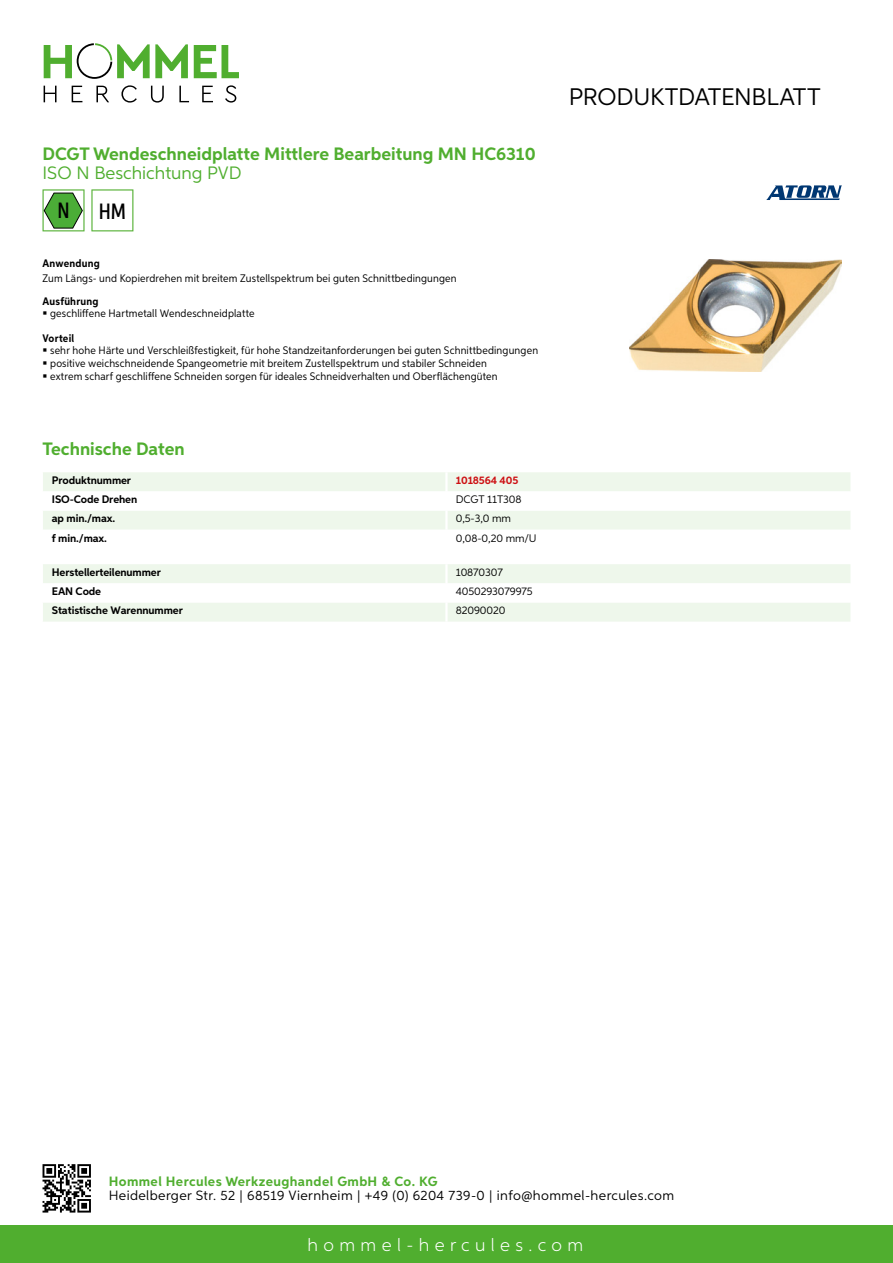
<style>
.page{position:relative;width:893px;height:1263px;background:#fff}
.page>*{position:absolute;margin:0;border:0;box-sizing:border-box;transform-origin:0 0}
.t1{font:24px "Aspira";letter-spacing:-.01em;color:#000}
.t2{font:500 22.2px "Aspira XX Nar";color:#000}
.t3{font:700 18px "Aspira";color:#50ae2f}
.t4{font:300 18px "Aspira";letter-spacing:.3em;color:#fff}
.t5{font:18px "Aspira";color:#50ae2f}
.t6{font:13.5px "Aspira";letter-spacing:.03em;color:#000}
.t7{font:700 13.5px "Aspira";letter-spacing:.03em;color:#50ae2f}
.t8{font:10.95px/12.8px "Aspira Nar";letter-spacing:.015em;color:#000}
.t9{font:700 10.95px "Aspira";letter-spacing:-.01em;color:#000}
.t10{font:10.95px "Aspira";letter-spacing:-.01em;color:#000}
.t11{font:700 10.95px "Aspira Nar";letter-spacing:.02em;color:#000}
.t12{font:700 10.95px "Aspira";letter-spacing:-.01em;color:#cd1013}
</style>
<div class="page">
<div style="left:0;top:1226px;width:893px;height:37px;background:#50ae2f"></div>
<svg style="left:43px;top:1164px;width:48px;height:48px"></svg>
<svg style="left:194px;top:45px;width:45px;height:33px"></svg>
<svg style="left:44px;top:43px;width:144px;height:36px"></svg>
<svg style="left:44px;top:86px;width:13px;height:16px"></svg>
<svg style="left:72px;top:86px;width:10px;height:16px"></svg>
<svg style="left:96px;top:86px;width:13px;height:16px"></svg>
<svg style="left:121px;top:85px;width:16px;height:18px"></svg>
<svg style="left:151px;top:86px;width:13px;height:17px"></svg>
<svg style="left:179px;top:86px;width:10px;height:16px"></svg>
<svg style="left:202px;top:86px;width:11px;height:16px"></svg>
<svg style="left:225px;top:85px;width:11px;height:18px"></svg>
<div style="left:43px;top:472px;width:807px;height:19px;background:#eef7eb"></div>
<div style="left:43px;top:511px;width:807px;height:19px;background:#eef7eb"></div>
<hr style="left:445px;top:472px;width:3px;height:19px;background:#fff">
<hr style="left:445px;top:511px;width:3px;height:19px;background:#fff">
<svg style="left:43px;top:564px;width:807px;height:58px"></svg>
<hr style="left:445px;top:602px;width:3px;height:20px;background:#fff">
<svg style="left:43px;top:189px;width:42px;height:42px"></svg>
<svg style="left:91px;top:189px;width:42px;height:42px"></svg>
<img style="left:629px;top:259px;width:213px;height:113px">
<svg style="left:766px;top:185px;width:76px;height:15px"></svg>
<h3 class="t3" style="left:43px;top:142px;width:495px">DCGT Wendeschneidplatte Mittlere Bearbeitung MN HC6310</h3>
<h3 class="t5" style="left:43px;top:162px;width:198px">ISO N Beschichtung PVD</h3>
<h2 class="t2" style="left:57px;top:197px;width:14px">N</h2>
<h2 class="t2" style="left:99px;top:197px;width:29px">HM</h2>
<p class="t11" style="left:43px;top:257px;width:59px">Anwendung</p>
<p class="t8" style="left:43px;top:272px;width:416px">Zum Längs- und Kopierdrehen mit breitem Zustellspektrum bei guten Schnittbedingungen</p>
<p class="t11" style="left:43px;top:294px;width:58px">Ausführung</p>
<p class="t8" style="left:50px;top:307px;width:206px">geschliffene Hartmetall Wendeschneidplatte</p>
<p class="t11" style="left:43px;top:331px;width:33px">Vorteil</p>
<p class="t8" style="left:50px;top:344px;width:489px">sehr hohe Härte und Verschleißfestigkeit, für hohe Standzeitanforderungen bei guten Schnittbedingungen positive weichschneidende Spangeometrie mit breitem Zustellspektrum und stabiler Schneiden<br>extrem scharf geschliffene Schneiden sorgen für ideales Schneidverhalten und Oberflächengüten</p>
<h3 class="t3" style="left:43px;top:438px;width:144px">Technische Daten</h3>
<p class="t9" style="left:52px;top:474px;width:81px">Produktnummer</p>
<p class="t12" style="left:456px;top:474px;width:64px">1018564 405</p>
<p class="t9" style="left:52px;top:493px;width:87px">ISO-Code Drehen</p>
<p class="t10" style="left:456px;top:493px;width:67px">DCGT 11T308</p>
<p class="t9" style="left:52px;top:512px;width:65px">ap min./max.</p>
<p class="t10" style="left:456px;top:512px;width:57px">0,5-3,0 mm</p>
<p class="t9" style="left:52px;top:531px;width:57px">f min./max.</p>
<p class="t10" style="left:456px;top:531px;width:80px">0,08-0,20 mm/U</p>
<p class="t9" style="left:52px;top:566px;width:111px">Herstellerteilenummer</p>
<p class="t10" style="left:456px;top:566px;width:48px">10870307</p>
<p class="t9" style="left:52px;top:585px;width:51px">EAN Code</p>
<p class="t10" style="left:456px;top:585px;width:78px">4050293079975</p>
<p class="t9" style="left:52px;top:604px;width:132px">Statistische Warennummer</p>
<p class="t10" style="left:456px;top:604px;width:51px">82090020</p>
<h1 class="t1" style="left:569px;top:82px;width:253px">Produktdatenblatt</h1>
<p class="t7" style="left:109px;top:1172px;width:330px">Hommel Hercules Werkzeughandel GmbH &amp; Co. KG</p>
<p class="t6" style="left:109px;top:1187px;width:567px">Heidelberger Str. 52 | 68519 Viernheim | +49 (0) 6204 739-0 | info@hommel-hercules.com</p>
<h3 class="t4" style="left:307px;top:1234px;width:277px">hommel-hercules.com</h3>
</div>
